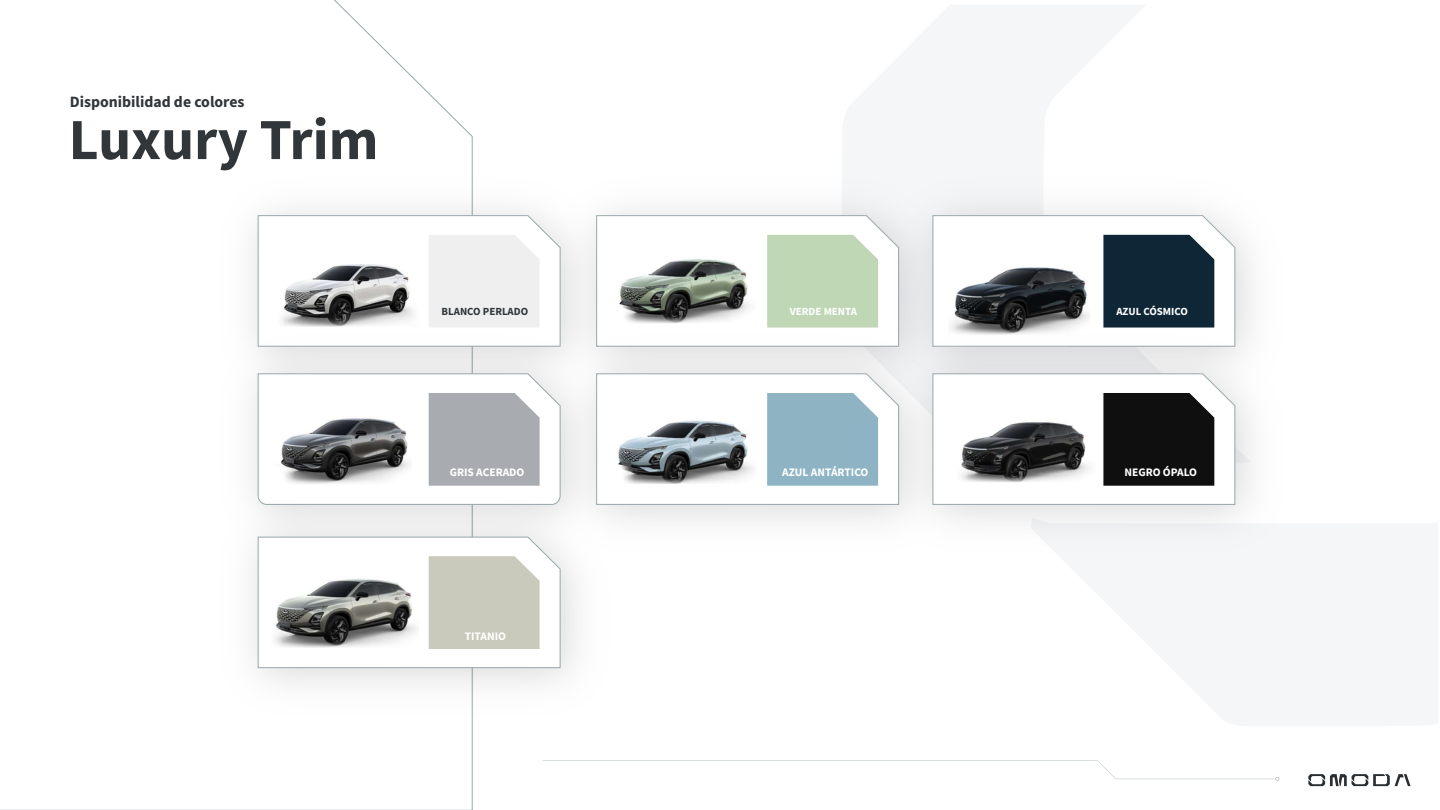
<style>
.page{position:relative;width:1440px;height:810px;background:#fff}
.page>*{position:absolute;margin:0;border:0;box-sizing:border-box;transform-origin:0 0}
.t1{font:700 58.12px "Source Sans Pro";color:#30363a}
.t2{font:700 15.75px "Source Sans Pro";color:#30363a}
.t3{font:700 11.48px "Source Sans Pro";color:#fff}
.t4{font:700 10.88px "Source Sans Pro";color:#fff}
.t5{font:700 10.88px "Source Sans Pro";color:#30363a}
</style>
<div class="page">
<svg style="left:1308px;top:774px;width:103px;height:12px"></svg>
<svg style="left:542px;top:760px;width:737px;height:21px"></svg>
<img style="left:251px;top:164px;width:283px;height:158px">
<svg style="left:257px;top:215px;width:288px;height:107px"></svg>
<img style="left:251px;top:322px;width:294px;height:164px">
<svg style="left:257px;top:373px;width:288px;height:113px"></svg>
<img style="left:545px;top:178px;width:337px;height:144px">
<svg style="left:596px;top:215px;width:286px;height:107px"></svg>
<img style="left:545px;top:322px;width:337px;height:200px">
<svg style="left:596px;top:373px;width:286px;height:132px"></svg>
<img style="left:882px;top:176px;width:370px;height:146px">
<svg style="left:932px;top:215px;width:304px;height:107px"></svg>
<img style="left:882px;top:322px;width:392px;height:231px">
<svg style="left:932px;top:373px;width:304px;height:132px"></svg>
<img style="left:251px;top:486px;width:371px;height:244px">
<svg style="left:257px;top:536px;width:304px;height:132px"></svg>
<h2 class="t2" style="left:70px;top:91px;width:176px">Disponibilidad de colores</h2>
<h1 class="t1" style="left:69px;top:100px;width:311px">Luxury Trim</h1>
<p class="t5" style="left:442px;top:304px;width:88px">BLANCO PERLADO</p>
<p class="t3" style="left:450px;top:465px;width:76px">GRIS ACERADO</p>
<p class="t3" style="left:465px;top:629px;width:43px">TITANIO</p>
<p class="t4" style="left:790px;top:304px;width:69px">VERDE MENTA</p>
<p class="t3" style="left:782px;top:465px;width:88px">AZUL ANTÁRTICO</p>
<p class="t4" style="left:1116px;top:304px;width:73px">AZUL CÓSMICO</p>
<p class="t3" style="left:1124px;top:465px;width:74px">NEGRO ÓPALO</p>
</div>
